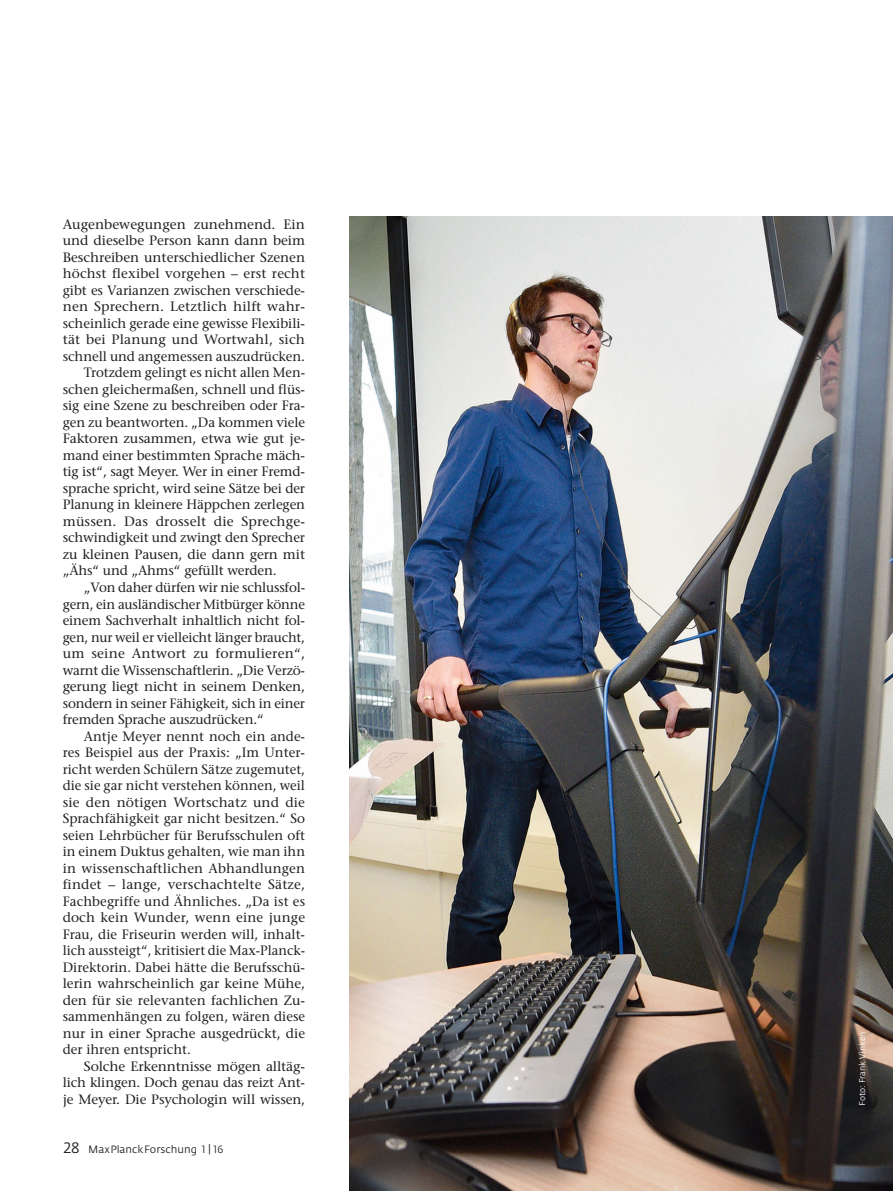
<style>
.page{position:relative;width:893px;height:1191px;background:#fff}
.page>*{position:absolute;margin:0;border:0;box-sizing:border-box;transform-origin:0 0}
.t1{font:13.5px "Stone Serif";letter-spacing:-.005em;color:#231f20}
.t2{font:10.5px "Fedra Sans";color:#231f20}
.t3{font:8.25px "Fedra Sans";color:#fff}
.s1{font-family:"Fedra Sans Book SC";font-size:15px}
.s2{font-family:"Fedra Sans Book SC"}
</style>
<div class="page">
<img style="left:350px;top:217px;width:543px;height:974px">
<p class="t1" style="left:63px;top:219px;width:244px">Augenbewegungen zunehmend. Ein</p>
<p class="t1" style="left:63px;top:235px;width:244px">und dieselbe Person kann dann beim</p>
<p class="t1" style="left:63px;top:252px;width:244px">Beschreiben unterschiedlicher Szenen</p>
<p class="t1" style="left:63px;top:268px;width:244px">höchst flexibel vorgehen – erst recht</p>
<p class="t1" style="left:63px;top:285px;width:244px">gibt es Varianzen zwischen verschiede-</p>
<p class="t1" style="left:63px;top:301px;width:244px">nen Sprechern. Letztlich hilft wahr-</p>
<p class="t1" style="left:63px;top:318px;width:244px">scheinlich gerade eine gewisse Flexibili-</p>
<p class="t1" style="left:63px;top:334px;width:244px">tät bei Planung und Wortwahl, sich</p>
<p class="t1" style="left:63px;top:351px;width:244px">schnell und angemessen auszudrücken.</p>
<p class="t1" style="left:84px;top:367px;width:223px">Trotzdem gelingt es nicht allen Men-</p>
<p class="t1" style="left:63px;top:384px;width:244px">schen gleichermaßen, schnell und flüs-</p>
<p class="t1" style="left:63px;top:400px;width:244px">sig eine Szene zu beschreiben oder Fra-</p>
<p class="t1" style="left:63px;top:417px;width:244px">gen zu beantworten. „Da kommen viele</p>
<p class="t1" style="left:63px;top:433px;width:244px">Faktoren zusammen, etwa wie gut je-</p>
<p class="t1" style="left:63px;top:450px;width:244px">mand einer bestimmten Sprache mäch-</p>
<p class="t1" style="left:63px;top:466px;width:244px">tig ist“, sagt Meyer. Wer in einer Fremd-</p>
<p class="t1" style="left:63px;top:483px;width:244px">sprache spricht, wird seine Sätze bei der</p>
<p class="t1" style="left:63px;top:499px;width:244px">Planung in kleinere Häppchen zerlegen</p>
<p class="t1" style="left:63px;top:516px;width:244px">müssen. Das drosselt die Sprechge-</p>
<p class="t1" style="left:63px;top:532px;width:244px">schwindigkeit und zwingt den Sprecher</p>
<p class="t1" style="left:63px;top:549px;width:244px">zu kleinen Pausen, die dann gern mit</p>
<p class="t1" style="left:63px;top:565px;width:216px">„Ähs“ und „Ahms“ gefüllt werden.</p>
<p class="t1" style="left:84px;top:582px;width:223px">„Von daher dürfen wir nie schlussfol-</p>
<p class="t1" style="left:63px;top:598px;width:244px">gern, ein ausländischer Mitbürger könne</p>
<p class="t1" style="left:63px;top:615px;width:244px">einem Sachverhalt inhaltlich nicht fol-</p>
<p class="t1" style="left:63px;top:631px;width:244px">gen, nur weil er vielleicht länger braucht,</p>
<p class="t1" style="left:63px;top:648px;width:244px">um seine Antwort zu formulieren“,</p>
<p class="t1" style="left:63px;top:664px;width:244px">warnt die Wissenschaftlerin. „Die Verzö-</p>
<p class="t1" style="left:63px;top:681px;width:244px">gerung liegt nicht in seinem Denken,</p>
<p class="t1" style="left:63px;top:697px;width:244px">sondern in seiner Fähigkeit, sich in einer</p>
<p class="t1" style="left:63px;top:714px;width:203px">fremden Sprache auszudrücken.“</p>
<p class="t1" style="left:84px;top:730px;width:223px">Antje Meyer nennt noch ein ande-</p>
<p class="t1" style="left:63px;top:747px;width:244px">res Beispiel aus der Praxis: „Im Unter-</p>
<p class="t1" style="left:63px;top:763px;width:244px">richt werden Schülern Sätze zugemutet,</p>
<p class="t1" style="left:63px;top:780px;width:244px">die sie gar nicht verstehen können, weil</p>
<p class="t1" style="left:63px;top:796px;width:244px">sie den nötigen Wortschatz und die</p>
<p class="t1" style="left:63px;top:813px;width:244px">Sprachfähigkeit gar nicht besitzen.“ So</p>
<p class="t1" style="left:63px;top:829px;width:244px">seien Lehrbücher für Berufsschulen oft</p>
<p class="t1" style="left:63px;top:846px;width:244px">in einem Duktus gehalten, wie man ihn</p>
<p class="t1" style="left:63px;top:862px;width:244px">in wissenschaftlichen Abhandlungen</p>
<p class="t1" style="left:63px;top:879px;width:244px">findet – lange, verschachtelte Sätze,</p>
<p class="t1" style="left:63px;top:895px;width:244px">Fachbegriffe und Ähnliches. „Da ist es</p>
<p class="t1" style="left:63px;top:912px;width:244px">doch kein Wunder, wenn eine junge</p>
<p class="t1" style="left:63px;top:928px;width:244px">Frau, die Friseurin werden will, inhalt-</p>
<p class="t1" style="left:63px;top:945px;width:244px">lich aussteigt“, kritisiert die Max-Planck-</p>
<p class="t1" style="left:63px;top:961px;width:244px">Direktorin. Dabei hätte die Berufsschü-</p>
<p class="t1" style="left:63px;top:978px;width:244px">lerin wahrscheinlich gar keine Mühe,</p>
<p class="t1" style="left:63px;top:994px;width:244px">den für sie relevanten fachlichen Zu-</p>
<p class="t1" style="left:63px;top:1011px;width:244px">sammenhängen zu folgen, wären diese</p>
<p class="t1" style="left:63px;top:1027px;width:244px">nur in einer Sprache ausgedrückt, die</p>
<p class="t1" style="left:63px;top:1044px;width:130px">der ihren entspricht.</p>
<p class="t1" style="left:84px;top:1060px;width:223px">Solche Erkenntnisse mögen alltäg-</p>
<p class="t1" style="left:63px;top:1077px;width:244px">lich klingen. Doch genau das reizt Ant-</p>
<p class="t1" style="left:63px;top:1093px;width:244px">je Meyer. Die Psychologin will wissen,</p>
<p class="t2" style="left:64px;top:1145px;width:161px"><span class="s1">28</span> MaxPlanckForschung <span class="s2">1 | 16</span></p>
<p class="t3" style="left:859px;top:1106px;width:76px;rotate:-90deg">Foto: Frank Vinken</p>
</div>
